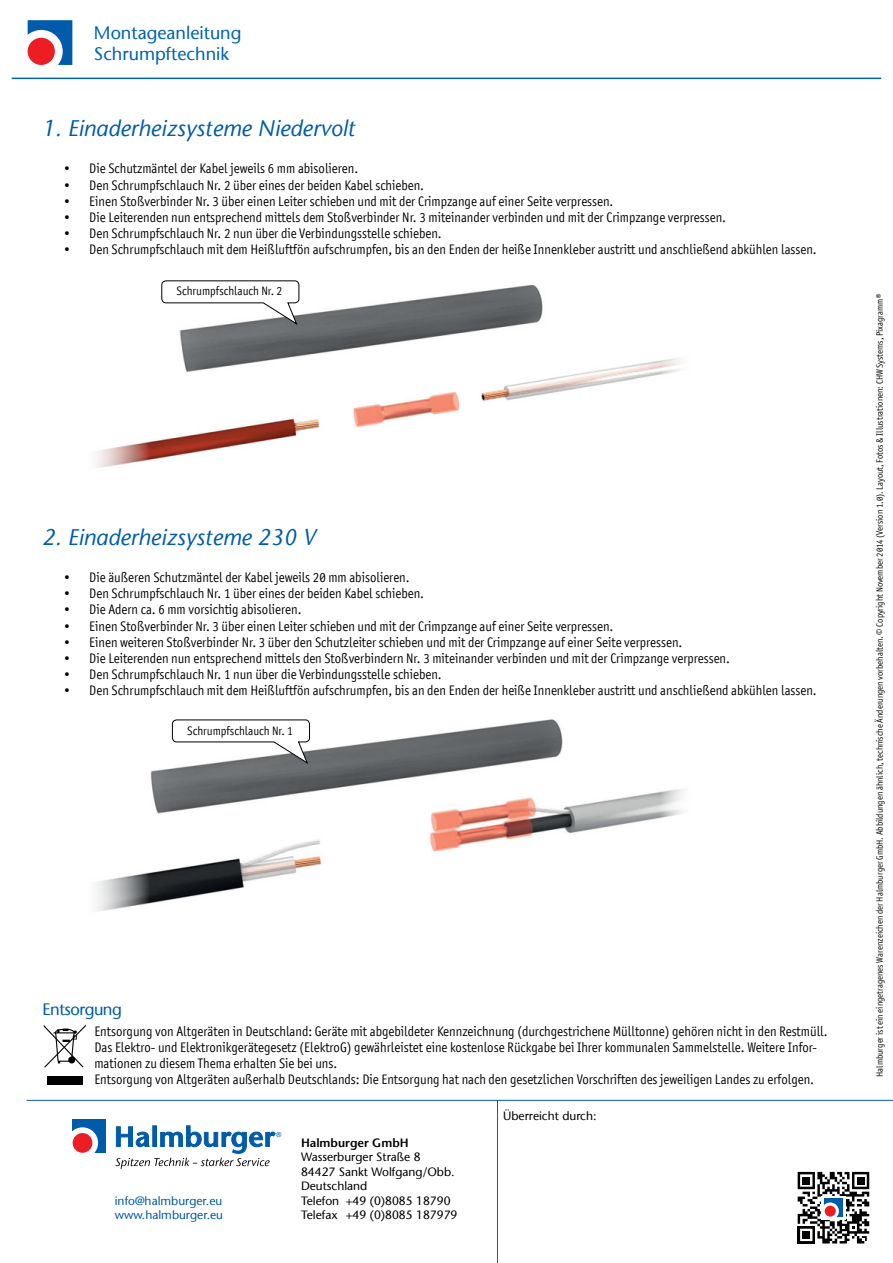
<style>
.page{position:relative;width:893px;height:1263px;background:#fff}
.page>*{position:absolute;margin:0;border:0;box-sizing:border-box;transform-origin:0 0}
.t1{font:italic 22.5px "Stone Sans";color:#005baa}
.t2{font:18px/21.6px "Stone Sans";color:#0063b0}
.t3{font:16.5px "Stone Sans";letter-spacing:-.03em;color:#005baa}
.t4{font:13.5px/16.2px "Axel";color:#000}
.t5{font:12px/14.4px "Stone Sans";color:#000}
.t6{font:12px "Axel";color:#000}
.t7{font:12px/14.4px "Stone Sans";color:#005baa}
.t8{font:600 12px "Stone Sans";color:#000}
.t9{font:9px "Axel";color:#000}
.t10{font:7.05px "Stone Sans";color:#005baa}
</style>
<div class="page">
<hr style="left:12px;top:78px;width:869px;height:1px;background:#0063b0">
<div style="left:47px;top:1076px;width:35px;height:9px;background:#000"></div>
<svg style="left:44px;top:1024px;width:42px;height:44px"></svg>
<img style="left:96px;top:283px;width:586px;height:185px">
<img style="left:96px;top:719px;width:587px;height:192px">
<svg style="left:161px;top:280px;width:138px;height:45px"></svg>
<svg style="left:172px;top:719px;width:138px;height:45px"></svg>
<svg style="left:28px;top:20px;width:44px;height:45px"></svg>
<div style="left:28px;top:38px;width:27px;height:27px;background:#ed1d24;border-radius:50%"></div>
<hr style="left:27px;top:1100px;width:866px;height:1px;background:#005baa">
<hr style="left:497px;top:1100px;width:1px;height:163px;background:#005baa">
<div style="left:72px;top:1119px;width:34px;height:34px;background:#005baa"></div>
<div style="left:67px;top:1127px;width:31px;height:31px;background:#fff;border-radius:50%"></div>
<div style="left:73px;top:1133px;width:19px;height:20px;background:#ed1d24;border-radius:50%"></div>
<svg style="left:115px;top:1125px;width:161px;height:44px"></svg>
<svg style="left:797px;top:1171px;width:73px;height:73px"></svg>
<svg style="left:798px;top:1172px;width:71px;height:71px"></svg>
<div style="left:825px;top:1205px;width:11px;height:11px;background:#ed1d24;border-radius:50%"></div>
<h2 class="t2" style="left:94px;top:21px;width:149px">Montageanleitung<br>Schrumpftechnik</h2>
<h1 class="t1" style="left:43px;top:115px;width:314px">1. Einaderheizsysteme Niedervolt</h1>
<p class="t4" style="left:64px;top:161px;width:296px">• Die Schutzmäntel der Kabel jeweils 6 mm abisolieren.</p>
<p class="t4" style="left:64px;top:177px;width:362px">• Den Schrumpfschlauch Nr. 2 über eines der beiden Kabel schieben.</p>
<p class="t4" style="left:64px;top:193px;width:551px">• Einen Stoßverbinder Nr. 3 über einen Leiter schieben und mit der Crimpzange auf einer Seite verpressen.</p>
<p class="t4" style="left:64px;top:209px;width:664px">• Die Leiterenden nun entsprechend mittels dem Stoßverbinder Nr. 3 miteinander verbinden und mit der Crimpzange verpressen.</p>
<p class="t4" style="left:64px;top:225px;width:379px">• Den Schrumpfschlauch Nr. 2 nun über die Verbindungsstelle schieben.</p>
<p class="t4" style="left:64px;top:242px;width:754px">• Den Schrumpfschlauch mit dem Heißluftfön aufschrumpfen, bis an den Enden der heiße Innenkleber austritt und anschließend abkühlen lassen.</p>
<p class="t6" style="left:177px;top:284px;width:107px">Schrumpfschlauch Nr. 2</p>
<h1 class="t1" style="left:43px;top:523px;width:275px">2. Einaderheizsysteme 230 V</h1>
<p class="t4" style="left:64px;top:569px;width:347px">• Die äußeren Schutzmäntel der Kabel jeweils 20 mm abisolieren.</p>
<p class="t4" style="left:64px;top:585px;width:362px">• Den Schrumpfschlauch Nr. 1 über eines der beiden Kabel schieben.</p>
<p class="t4" style="left:64px;top:602px;width:239px">• Die Adern ca. 6 mm vorsichtig abisolieren.</p>
<p class="t4" style="left:64px;top:618px;width:551px">• Einen Stoßverbinder Nr. 3 über einen Leiter schieben und mit der Crimpzange auf einer Seite verpressen.</p>
<p class="t4" style="left:64px;top:634px;width:620px">• Einen weiteren Stoßverbinder Nr. 3 über den Schutzleiter schieben und mit der Crimpzange auf einer Seite verpressen.</p>
<p class="t4" style="left:64px;top:650px;width:668px">• Die Leiterenden nun entsprechend mittels den Stoßverbindern Nr. 3 miteinander verbinden und mit der Crimpzange verpressen.</p>
<p class="t4" style="left:64px;top:666px;width:379px">• Den Schrumpfschlauch Nr. 1 nun über die Verbindungsstelle schieben.</p>
<p class="t4" style="left:64px;top:683px;width:754px">• Den Schrumpfschlauch mit dem Heißluftfön aufschrumpfen, bis an den Enden der heiße Innenkleber austritt und anschließend abkühlen lassen.</p>
<p class="t6" style="left:187px;top:723px;width:107px">Schrumpfschlauch Nr. 1</p>
<p class="t3" style="left:43px;top:1000px;width:81px">Entsorgung</p>
<p class="t4" style="left:94px;top:1023px;width:735px">Entsorgung von Altgeräten in Deutschland: Geräte mit abgebildeter Kennzeichnung (durchgestrichene Mülltonne) gehören nicht in den Restmüll.<br>Das Elektro- und Elektronikgerätegesetz (ElektroG) gewährleistet eine kostenlose Rückgabe bei Ihrer kommunalen Sammelstelle. Weitere Infor&shy;mationen zu diesem Thema erhalten Sie bei uns.<br>Entsorgung von Altgeräten außerhalb Deutschlands: Die Entsorgung hat nach den gesetzlichen Vorschriften des jeweiligen Landes zu erfolgen.</p>
<p class="t7" style="left:115px;top:1193px;width:110px">info@halmburger.eu www.halmburger.eu</p>
<p class="t10" style="left:276px;top:1130px;width:7px">®</p>
<p class="t8" style="left:301px;top:1135px;width:109px">Halmburger GmbH</p>
<p class="t5" style="left:301px;top:1150px;width:158px">Wasserburger Straße 8<br>84427 Sankt Wolfgang/Obb.<br>Deutschland<br>Telefon +49 (0)8085 18790<br>Telefax +49 (0)8085 187979</p>
<p class="t5" style="left:503px;top:1108px;width:95px">Überreicht durch:</p>
<p class="t9" style="left:874px;top:1077px;width:785px;rotate:-90deg">Halmburger ist ein eingetragenes Warenzeichen der Halmburger GmbH. Abbildungen ähnlich, technische Änderungen vorbehalten. © Copyright November 2014 (Version 1.0). Layout, Fotos &amp; Illustrationen: CHW Systems, Pixagramm®</p>
</div>
